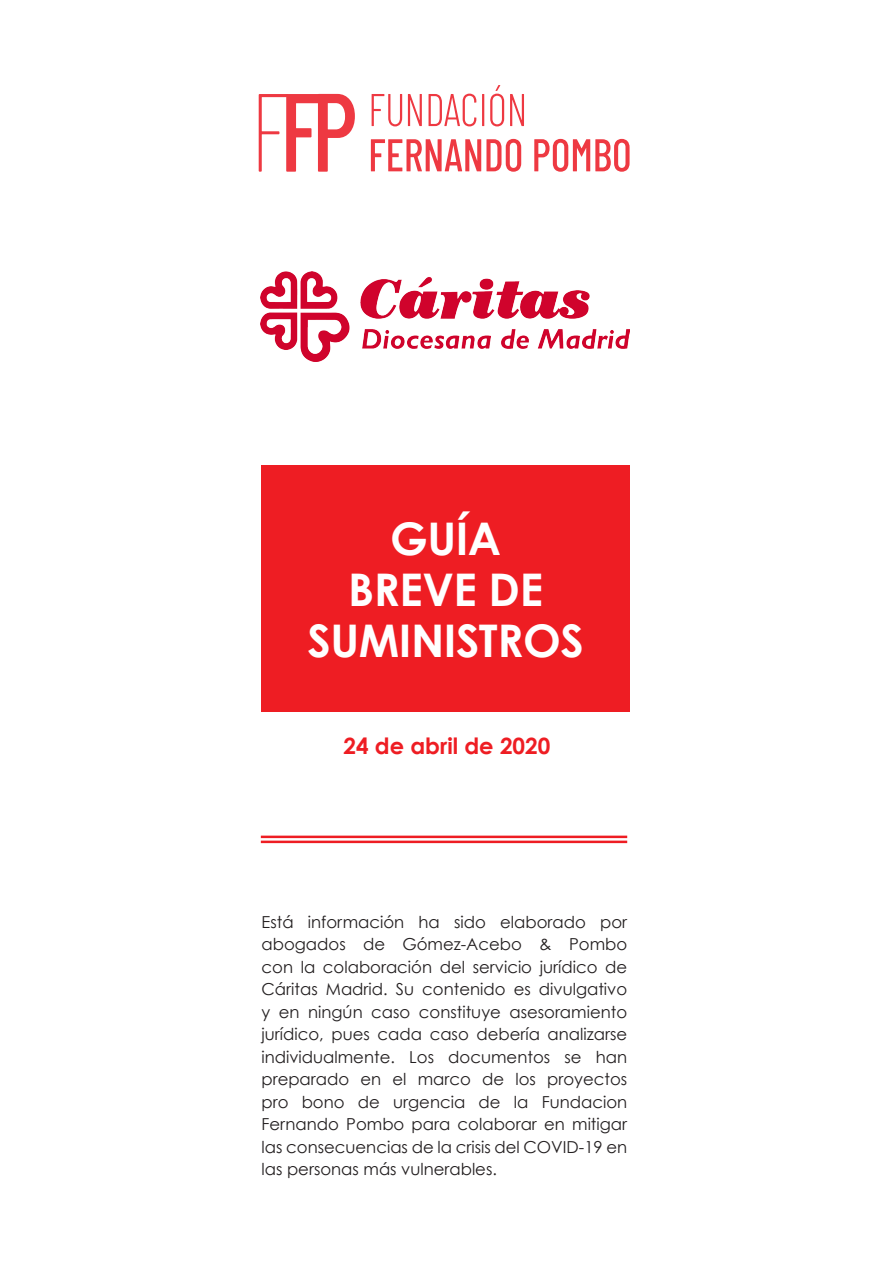
<style>
.page{position:relative;width:893px;height:1263px;background:#fff}
.page>*{position:absolute;margin:0;border:0;box-sizing:border-box;transform-origin:0 0}
.t1{font:700 45px "Century Gothic";letter-spacing:-.01em;color:#fff}
.t2{font:700 22.5px "Century Gothic";color:#ee1d23}
.t3{font:16.5px/22.5px "Century Gothic";color:#231f20;text-align:justify}
</style>
<div class="page">
<div style="left:261px;top:466px;width:369px;height:246px;background:#ee1d23"></div>
<svg style="left:372px;top:94px;width:30px;height:32px"></svg>
<svg style="left:408px;top:94px;width:14px;height:32px"></svg>
<svg style="left:429px;top:94px;width:47px;height:32px"></svg>
<hr style="left:482px;top:94px;width:2px;height:32px;background:#ee3942">
<svg style="left:490px;top:85px;width:14px;height:41px"></svg>
<svg style="left:510px;top:94px;width:14px;height:32px"></svg>
<svg style="left:371px;top:139px;width:150px;height:33px"></svg>
<svg style="left:534px;top:139px;width:96px;height:33px"></svg>
<svg style="left:259px;top:94px;width:96px;height:78px"></svg>
<img style="left:261px;top:271px;width:369px;height:90px">
<hr style="left:261px;top:836px;width:366px;height:2px;background:#ee1d23">
<hr style="left:261px;top:841px;width:366px;height:2px;background:#ee1d23">
<p class="t1" style="left:390px;top:510px;width:113px">GUÍA</p>
<p class="t1" style="left:348px;top:561px;width:196px">BREVE DE</p>
<p class="t1" style="left:307px;top:612px;width:278px">SUMINISTROS</p>
<p class="t2" style="left:343px;top:731px;width:209px">24 de abril de 2020</p>
<p class="t3" style="left:261px;top:910px;width:367px">Está información ha sido elaborado por abogados de Gómez-Acebo &amp; Pombo con la colaboración del servicio jurídico de Cáritas Madrid. Su contenido es divulgativo y en ningún caso constituye asesoramiento jurídico, pues cada caso debería analizarse individualmente. Los documentos se han preparado en el marco de los proyectos pro bono de urgencia de la Fundacion Fernando Pombo para colaborar en mitigar las consecuencias de la crisis del COVID-19 en las personas más vulnerables.</p>
</div>
